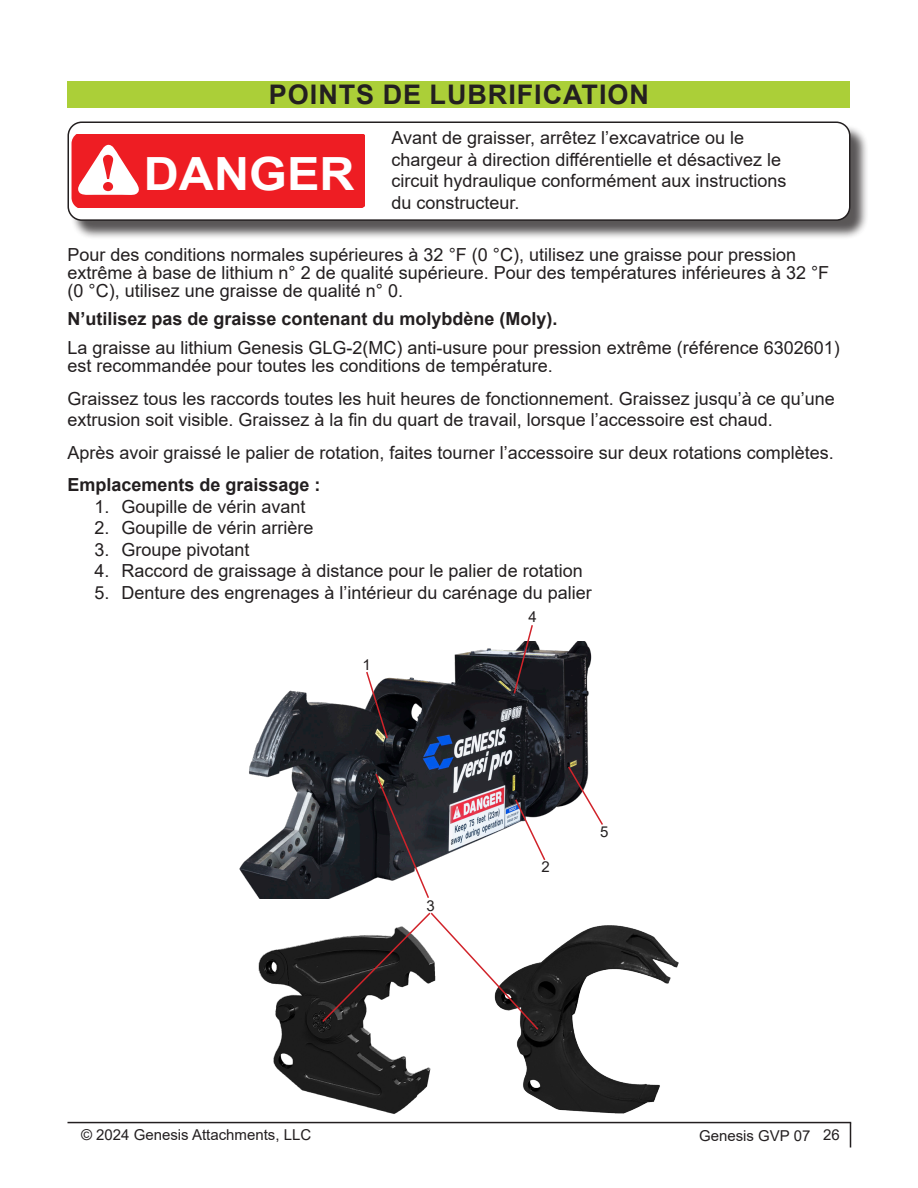
<style>
.page{position:relative;width:918px;height:1188px;background:#fff}
.page>*{position:absolute;margin:0;border:0;box-sizing:border-box;transform-origin:0 0}
.t1{font:700 45.75px "Arial";color:#fff;scale:1.06 1}
.Section_Headings{font:700 27px "Arial";letter-spacing:.035em;color:#231f20}
.General_Paragraph_Style{font:18px/21.6px "Arial";color:#231f20}
.General_Paragraph_Style-2{font:700 18px "Arial";color:#231f20}
.t2{font:15px "Arial";color:#231f20}
.s1{font-family:"Georgia";font-size:50.4px;color:#ee1d23}
</style>
<div class="page">
<hr style="left:68px;top:1122px;width:783px;height:1px;background:#231f20">
<svg style="left:850px;top:1123px;width:1px;height:24px"></svg>
<div style="left:68px;top:81px;width:782px;height:27px;background:#abcf38"></div>
<div style="left:70px;top:124px;width:799px;height:115px;background:#231f20;opacity:.75"></div>
<div style="left:68px;top:122px;width:782px;height:98px;background:#fff;border-radius:13px"></div>
<div style="left:68px;top:122px;width:783px;height:99px;border:2px solid #231f20;border-radius:13px"></div>
<svg style="left:72px;top:134px;width:293px;height:73px;background:#ef3136"></svg>
<img style="left:239px;top:642px;width:353px;height:256px">
<svg style="left:513px;top:625px;width:21px;height:70px"></svg>
<svg style="left:567px;top:765px;width:36px;height:62px"></svg>
<svg style="left:514px;top:798px;width:33px;height:64px"></svg>
<svg style="left:365px;top:670px;width:24px;height:70px"></svg>
<img style="left:258px;top:940px;width:173px;height:174px">
<img style="left:516px;top:925px;width:163px;height:189px">
<svg style="left:374px;top:772px;width:56px;height:126px"></svg>
<svg style="left:321px;top:912px;width:219px;height:119px"></svg>
<p class="Section_Headings" style="left:269px;top:76px;width:381px">POINTS DE LUBRIFICATION</p>
<p class="t1" style="left:98px;top:143px;width:244px"><span class="s1">!</span> DANGER</p>
<p class="General_Paragraph_Style" style="left:392px;top:127px;width:397px">Avant de graisser, arrêtez l’excavatrice ou le chargeur à direction différentielle et désactivez le circuit hydraulique conformément aux instructions du constructeur.</p>
<p class="General_Paragraph_Style" style="left:68px;top:245px;width:763px;line-height:18px">Pour des conditions normales supérieures à 32 °F (0 °C), utilisez une graisse pour pression extrême à base de lithium n° 2 de qualité supérieure. Pour des températures inférieures à 32 °F (0 °C), utilisez une graisse de qualité n° 0.</p>
<p class="General_Paragraph_Style-2" style="left:68px;top:306px;width:492px">N’utilisez pas de graisse contenant du molybdène (Moly).</p>
<p class="General_Paragraph_Style" style="left:68px;top:339px;width:774px;line-height:18px">La graisse au lithium Genesis GLG-2(MC) anti-usure pour pression extrême (référence 6302601) est recommandée pour toutes les conditions de température.</p>
<p class="General_Paragraph_Style" style="left:68px;top:387px;width:769px">Graissez tous les raccords toutes les huit heures de fonctionnement. Graissez jusqu’à ce qu’une extrusion soit visible. Graissez à la fin du quart de travail, lorsque l’accessoire est chaud.</p>
<p class="General_Paragraph_Style" style="left:68px;top:441px;width:768px">Après avoir graissé le palier de rotation, faites tourner l’accessoire sur deux rotations complètes.</p>
<p class="General_Paragraph_Style-2" style="left:68px;top:472px;width:255px">Emplacements de graissage :</p>
<p class="General_Paragraph_Style" style="left:94px;top:495px;width:213px">1. Goupille de vérin avant</p>
<p class="General_Paragraph_Style" style="left:94px;top:517px;width:221px">2. Goupille de vérin arrière</p>
<p class="General_Paragraph_Style" style="left:94px;top:539px;width:157px">3. Groupe pivotant</p>
<p class="General_Paragraph_Style" style="left:94px;top:560px;width:490px">4. Raccord de graissage à distance pour le palier de rotation</p>
<p class="General_Paragraph_Style" style="left:94px;top:582px;width:499px">5. Denture des engrenages à l’intérieur du carénage du palier</p>
<p class="t2" style="left:362px;top:655px;width:10px">1</p>
<p class="t2" style="left:426px;top:896px;width:10px">3</p>
<p class="t2" style="left:528px;top:607px;width:10px">4</p>
<p class="t2" style="left:541px;top:856px;width:10px">2</p>
<p class="t2" style="left:600px;top:821px;width:10px">5</p>
<p class="t2" style="left:81px;top:1124px;width:232px">© 2024 Genesis Attachments, LLC</p>
<p class="t2" style="left:699px;top:1125px;width:142px">Genesis GVP 07 26</p>
</div>
